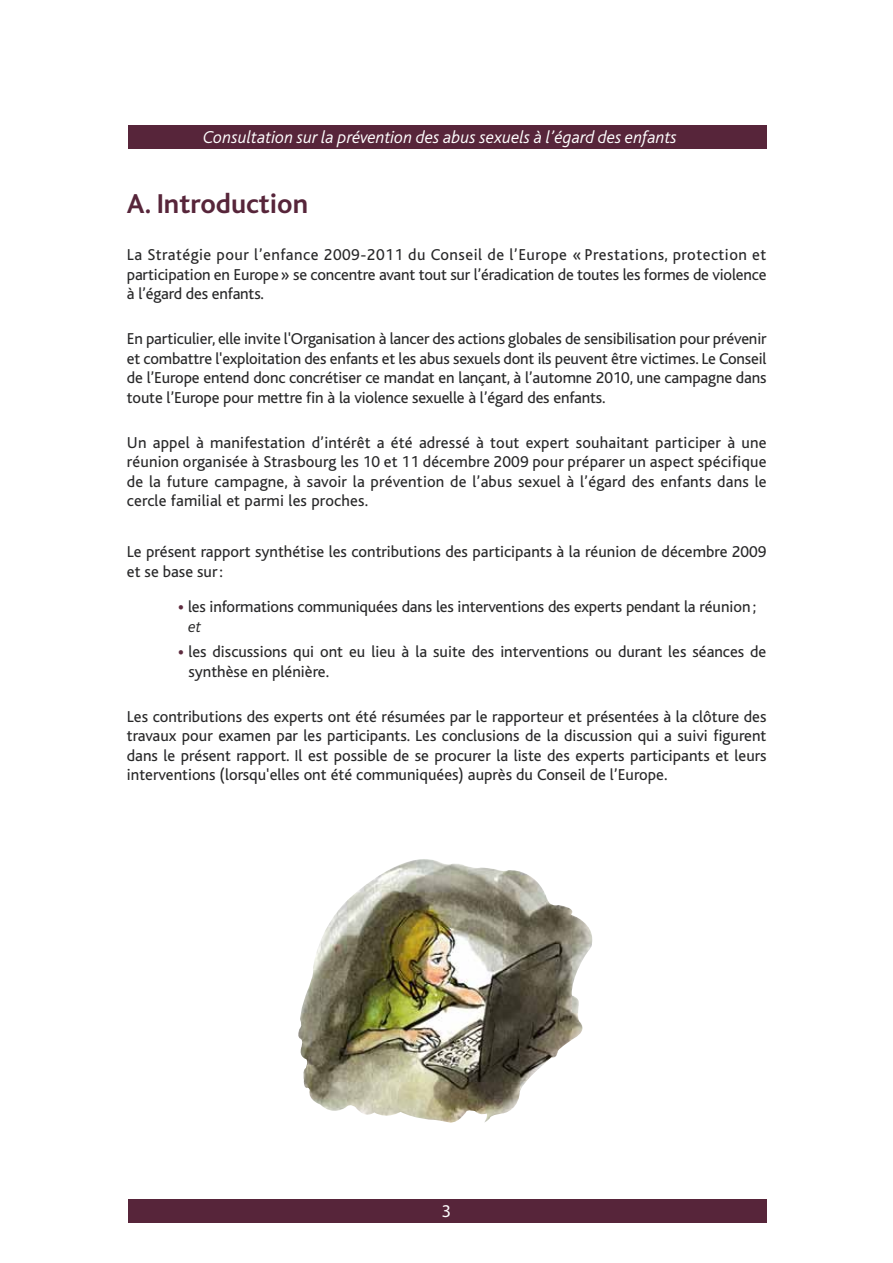
<style>
.page{position:relative;width:893px;height:1263px;background:#fff}
.page>*{position:absolute;margin:0;border:0;box-sizing:border-box;transform-origin:0 0}
.t1{font:700 28.5px "Bliss";color:#57253a}
.t2{font:italic 300 18px "Bliss";color:#fff}
.t3{font:18px "Myriad Pro";color:#fff}
.t4{font:16.5px/19.5px "Bliss";color:#282829;text-align:justify}
.s1{font-size:21px;color:#5e2c3f}
.s2{font-weight:300;font-style:italic}
</style>
<div class="page">
<div style="left:128px;top:1199px;width:638px;height:23px;background:#57253a"></div>
<div style="left:128px;top:125px;width:638px;height:24px;background:#57253a"></div>
<img style="left:298px;top:859px;width:295px;height:264px">
<p class="t2" style="left:203px;top:128px;width:475px">Consultation sur la prévention des abus sexuels à l’égard des enfants</p>
<h1 class="t1" style="left:127px;top:189px;width:183px">A. Introduction</h1>
<p class="t4" style="left:127px;top:245px;width:641px">La Stratégie pour l’enfance 2009-2011 du Conseil de l’Europe « Prestations, protection et participation en Europe» se concentre avant tout sur l’éradication de toutes les formes de violence à l’égard des enfants.</p>
<p class="t4" style="left:127px;top:329px;width:641px">En particulier, elle invite l'Organisation à lancer des actions globales de sensibilisation pour prévenir et combattre l'exploitation des enfants et les abus sexuels dont ils peuvent être victimes. Le Conseil de l’Europe entend donc concrétiser ce mandat en lançant, à l’automne 2010, une campagne dans toute l’Europe pour mettre fin à la violence sexuelle à l’égard des enfants.</p>
<p class="t4" style="left:127px;top:433px;width:641px">Un appel à manifestation d’intérêt a été adressé à tout expert souhaitant participer à une réunion organisée à Strasbourg les 10 et 11 décembre 2009 pour préparer un aspect spécifique de la future campagne, à savoir la prévention de l’abus sexuel à l’égard des enfants dans le cercle familial et parmi les proches.</p>
<p class="t4" style="left:127px;top:542px;width:641px">Le présent rapport synthétise les contributions des participants à la réunion de décembre 2009 et se base sur:</p>
<p class="t4" style="left:188px;top:597px;width:570px;text-indent:-10px"><span class="s1">•</span> les informations communiquées dans les interventions des experts pendant la réunion; <span class="s2">et</span></p>
<p class="t4" style="left:188px;top:642px;width:580px;text-indent:-11px"><span class="s1">•</span> les discussions qui ont eu lieu à la suite des interventions ou durant les séances de synthèse en plénière.</p>
<p class="t4" style="left:127px;top:707px;width:641px">Les contributions des experts ont été résumées par le rapporteur et présentées à la clôture des travaux pour examen par les participants. Les conclusions de la discussion qui a suivi figurent dans le présent rapport. Il est possible de se procurer la liste des experts participants et leurs interventions (lorsqu'elles ont été communiquées) auprès du Conseil de l’Europe.</p>
<p class="t3" style="left:442px;top:1200px;width:11px">3</p>
</div>
